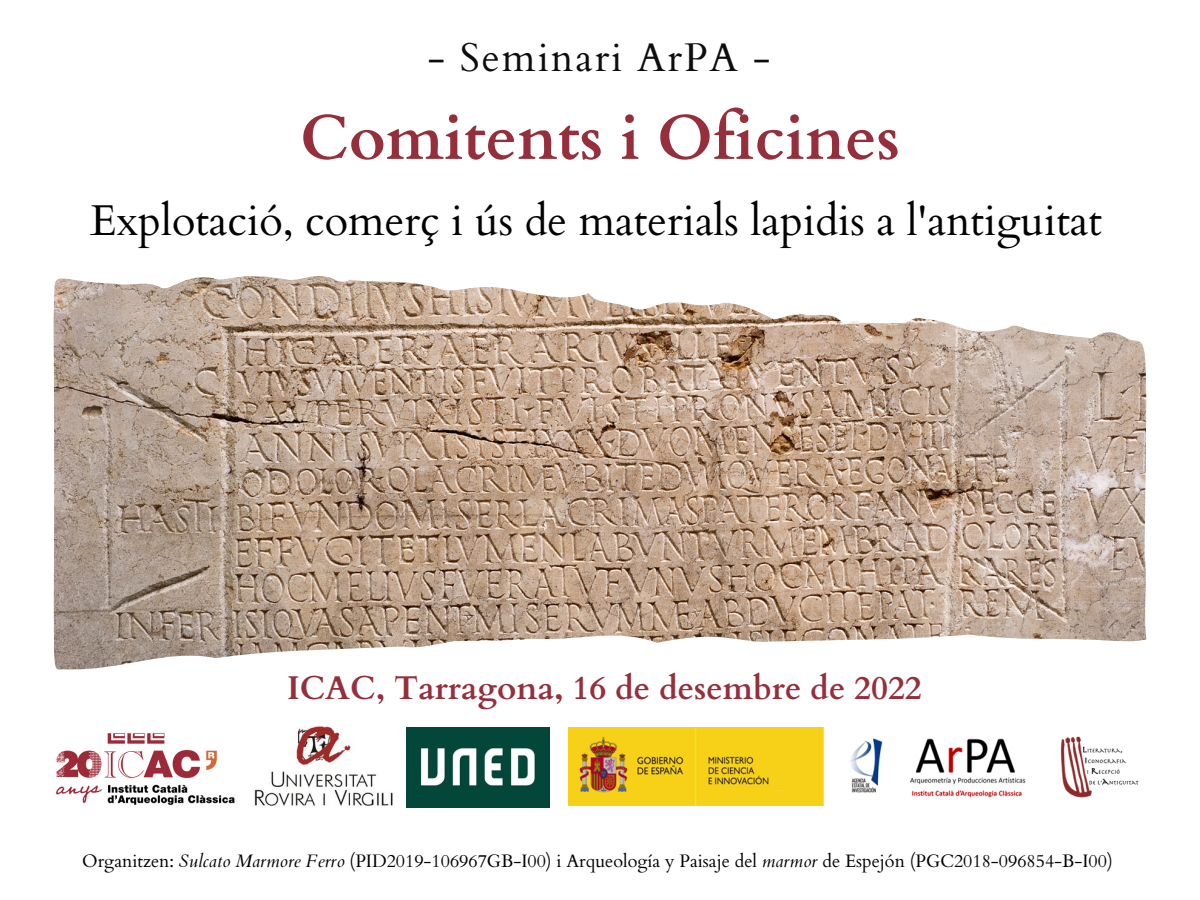
<style>
.page{position:relative;width:1200px;height:900px;background:#fff}
.page>*{position:absolute;margin:0;border:0;box-sizing:border-box;transform-origin:0 0}
.t1{font:700 63px "Cardo";color:#962f3c}
.t2{font:43.1px "Cardo";color:#000}
.t3{font:40px "Cardo";letter-spacing:.05em;color:#0d0d0d}
.t4{font:700 33px "Cardo";color:#962f3c}
.t5{font:18px "Cardo";color:#000}
.s1{font-style:italic}
</style>
<div class="page">
<img style="left:54px;top:276px;width:1093px;height:394px">
<img style="left:56px;top:733px;width:179px;height:72px">
<img style="left:568px;top:728px;width:315px;height:78px">
<img style="left:909px;top:738px;width:117px;height:60px">
<img style="left:1060px;top:736px;width:79px;height:62px">
<img style="left:406px;top:728px;width:144px;height:79px">
<img style="left:254px;top:726px;width:139px;height:80px">
<h3 class="t3" style="left:427px;top:31px;width:345px">- Seminari ArPA -</h3>
<h1 class="t1" style="left:300px;top:97px;width:601px">Comitents i Oficines</h1>
<h2 class="t2" style="left:90px;top:193px;width:1014px">Explotació, comerç i ús de materials lapidis a l'antiguitat</h2>
<h3 class="t4" style="left:287px;top:667px;width:636px">ICAC, Tarragona, 16 de desembre de 2022</h3>
<p class="t5" style="left:82px;top:849px;width:1032px">Organitzen: <span class="s1">Sulcato Marmore Ferro</span> (PID2019-106967GB-I00) i Arqueología y Paisaje del <span class="s1">marmor</span> de Espejón (PGC2018-096854-B-I00)</p>
</div>
